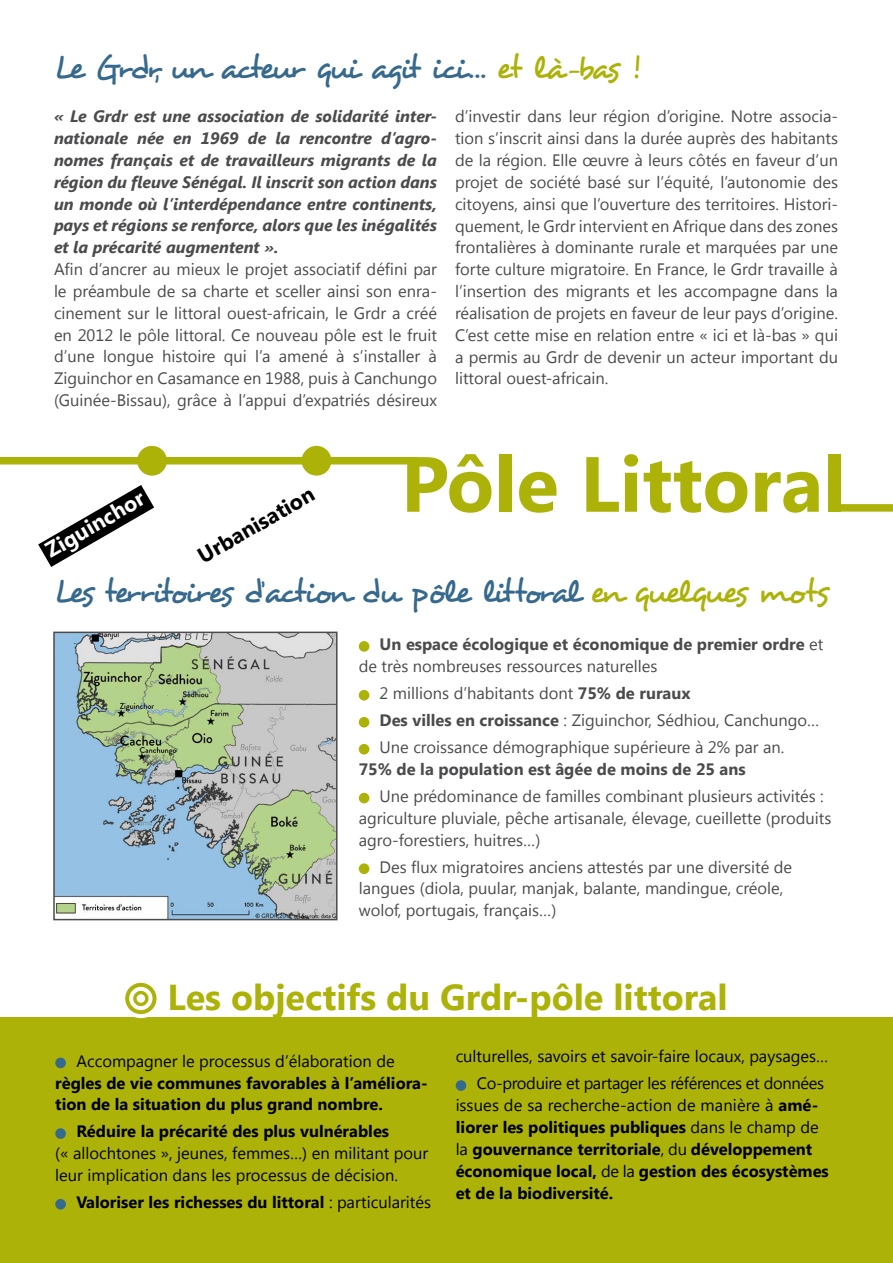
<style>
.page{position:relative;width:893px;height:1263px;background:#fff}
.page>*{position:absolute;margin:0;border:0;box-sizing:border-box;transform-origin:0 0}
.t1{font:700 78px "Segoe UI";color:#acb207}
.t2{font:700 36px "Segoe UI";color:#acb207}
.t3{font:33px "Desyrel";letter-spacing:-.095em;color:#36698e}
.t4{font:700 21.75px "Segoe UI";color:#000}
.t5{font:700 21.75px "Segoe UI";color:#fff}
.t6{font:16.5px/21.9px "Segoe UI";color:#4b4b4d}
.t7{font:700 16.5px/21.9px "Segoe UI";color:#000}
.t8{font:italic 700 16.5px/21.9px "Segoe UI";color:#4b4b4d;text-align:justify}
.t9{font:16.5px/21.9px "Segoe UI";color:#000}
.t10{font:700 16.5px/21.9px "Segoe UI";color:#4b4b4d}
.s1{color:#acb207}
.s2{font-weight:400}
.s3{font-weight:700}
</style>
<div class="page">
<div style="left:0;top:1017px;width:893px;height:246px;background:#acb207"></div>
<div style="left:359px;top:641px;width:10px;height:11px;background:#acb207;border-radius:50%"></div>
<div style="left:359px;top:690px;width:10px;height:10px;background:#acb207;border-radius:50%"></div>
<div style="left:359px;top:717px;width:10px;height:10px;background:#acb207;border-radius:50%"></div>
<div style="left:359px;top:744px;width:10px;height:10px;background:#acb207;border-radius:50%"></div>
<div style="left:359px;top:793px;width:10px;height:10px;background:#acb207;border-radius:50%"></div>
<div style="left:359px;top:863px;width:10px;height:11px;background:#acb207;border-radius:50%"></div>
<div style="left:55px;top:1057px;width:11px;height:11px;background:#36698e;border-radius:50%"></div>
<div style="left:55px;top:1128px;width:11px;height:11px;background:#36698e;border-radius:50%"></div>
<div style="left:55px;top:1199px;width:11px;height:10px;background:#36698e;border-radius:50%"></div>
<div style="left:456px;top:1080px;width:10px;height:11px;background:#36698e;border-radius:50%"></div>
<div style="left:831px;top:504px;width:62px;height:8px;background:#acb207"></div>
<div style="left:0;top:457px;width:418px;height:7px;background:#acb207"></div>
<img style="left:56px;top:635px;width:278px;height:282px">
<div style="left:53px;top:632px;width:284px;height:288px;border:2px solid #4b4b4d"></div>
<div style="left:137px;top:446px;width:30px;height:30px;background:#acb207;border-radius:50%"></div>
<svg style="left:38px;top:485px;width:116px;height:82px"></svg>
<div style="left:302px;top:446px;width:29px;height:30px;background:#acb207;border-radius:50%"></div>
<svg style="left:123px;top:981px;width:36px;height:35px"></svg>
<div style="left:121px;top:979px;width:40px;height:39px;border:4px solid #fff;border-radius:50%"></div>
<div style="left:129px;top:987px;width:24px;height:23px;border:4px solid #fff;border-radius:50%"></div>
<div style="left:137px;top:994px;width:8px;height:9px;background:#fff;border-radius:50%"></div>
<h3 class="t3" style="left:54px;top:47px;width:587px">Le Grdr, un acteur qui agit ici… <span class="s1">et là-bas !</span></h3>
<p class="t8" style="left:54px;top:105px;width:385px">« Le Grdr est une association de solidarité inter&shy;nationale née en 1969 de la rencontre d’agro&shy;nomes français et de travailleurs migrants de la région du fleuve Sénégal. Il inscrit son action dans un monde où l’interdépendance entre continents, pays et régions se renforce, alors que les inégalités et la précarité augmentent ».</p>
<p class="t6" style="left:54px;top:258px;width:385px;text-align:justify">Afin d’ancrer au mieux le projet associatif défini par le préambule de sa charte et sceller ainsi son enra&shy;cinement sur le littoral ouest-africain, le Grdr a créé en 2012 le pôle littoral. Ce nouveau pôle est le fruit d’une longue histoire qui l’a amené à s’installer à Ziguinchor en Casamance en 1988, puis à Canchungo (Guinée-Bissau), grâce à l’appui d’expatriés désireux</p>
<p class="t6" style="left:455px;top:105px;width:385px;text-align:justify">d’investir dans leur région d’origine. Notre associa&shy;tion s’inscrit ainsi dans la durée auprès des habitants de la région. Elle œuvre à leurs côtés en faveur d’un projet de société basé sur l’équité, l’autonomie des citoyens, ainsi que l’ouverture des territoires. Histori&shy;quement, le Grdr intervient en Afrique dans des zones frontalières à dominante rurale et marquées par une forte culture migratoire. En France, le Grdr travaille à l’insertion des migrants et les accompagne dans la réalisation de projets en faveur de leur pays d’origine.<br>C’est cette mise en relation entre « ici et là-bas » qui a permis au Grdr de devenir un acteur important du littoral ouest-africain.</p>
<h3 class="t5" style="left:39px;top:538px;width:118px;rotate:-30deg">Ziguinchor</h3>
<h3 class="t4" style="left:192px;top:544px;width:136px;rotate:-30deg">Urbanisation</h3>
<h1 class="t1" style="left:401px;top:428px;width:446px">Pôle Littoral</h1>
<h3 class="t3" style="left:54px;top:572px;width:776px">Les territoires d’action du pôle littoral <span class="s1">en quelques mots</span></h3>
<p class="t10" style="left:359px;top:632px;width:466px;text-indent:21px">Un espace écologique et économique de premier ordre <span class="s2">et de très nombreuses ressources naturelles</span></p>
<p class="t6" style="left:380px;top:679px;width:441px;line-height:27px">2 millions d’habitants dont <span class="s3">75% de ruraux<br>Des villes en croissance</span> : Ziguinchor, Sédhiou, Canchungo…<br>Une croissance démographique supérieure à 2% par an.</p>
<p class="t10" style="left:359px;top:757px;width:388px">75% de la population est âgée de moins de 25 ans</p>
<p class="t6" style="left:359px;top:784px;width:474px;text-indent:21px">Une prédominance de familles combinant plusieurs activités : agriculture pluviale, pêche artisanale, élevage, cueillette (produits agro-forestiers, huitres…)</p>
<p class="t6" style="left:359px;top:855px;width:435px;text-indent:21px">Des flux migratoires anciens attestés par une diversité de langues (diola, puular, manjak, balante, mandingue, créole, wolof, portugais, français…)</p>
<h2 class="t2" style="left:167px;top:971px;width:562px">Les objectifs du Grdr-pôle littoral</h2>
<p class="t9" style="left:77px;top:1049px;width:320px">Accompagner le processus d’élaboration de</p>
<p class="t7" style="left:55px;top:1071px;width:374px">règles de vie communes favorables à l’améliora&shy;tion de la situation du plus grand nombre.</p>
<p class="t7" style="left:77px;top:1120px;width:314px">Réduire la précarité des plus vulnérables</p>
<p class="t9" style="left:55px;top:1142px;width:374px">(« allochtones », jeunes, femmes…) en militant pour leur implication dans les processus de décision.</p>
<p class="t7" style="left:77px;top:1190px;width:356px">Valoriser les richesses du littoral <span class="s2">: particularités</span></p>
<p class="t9" style="left:456px;top:1042px;width:374px;line-height:27px;text-align:right">culturelles, savoirs et savoir-faire locaux, paysages…<br>Co-produire et partager les références et données</p>
<p class="t7" style="left:456px;top:1093px;width:375px"><span class="s2">issues de sa recherche-action de manière à</span> amé&shy;liorer les politiques publiques <span class="s2">dans le champ de la</span> gouvernance territoriale<span class="s2">, du</span> développement économique local, <span class="s2">de la</span> gestion des écosystèmes et de la biodiversité.</p>
</div>
